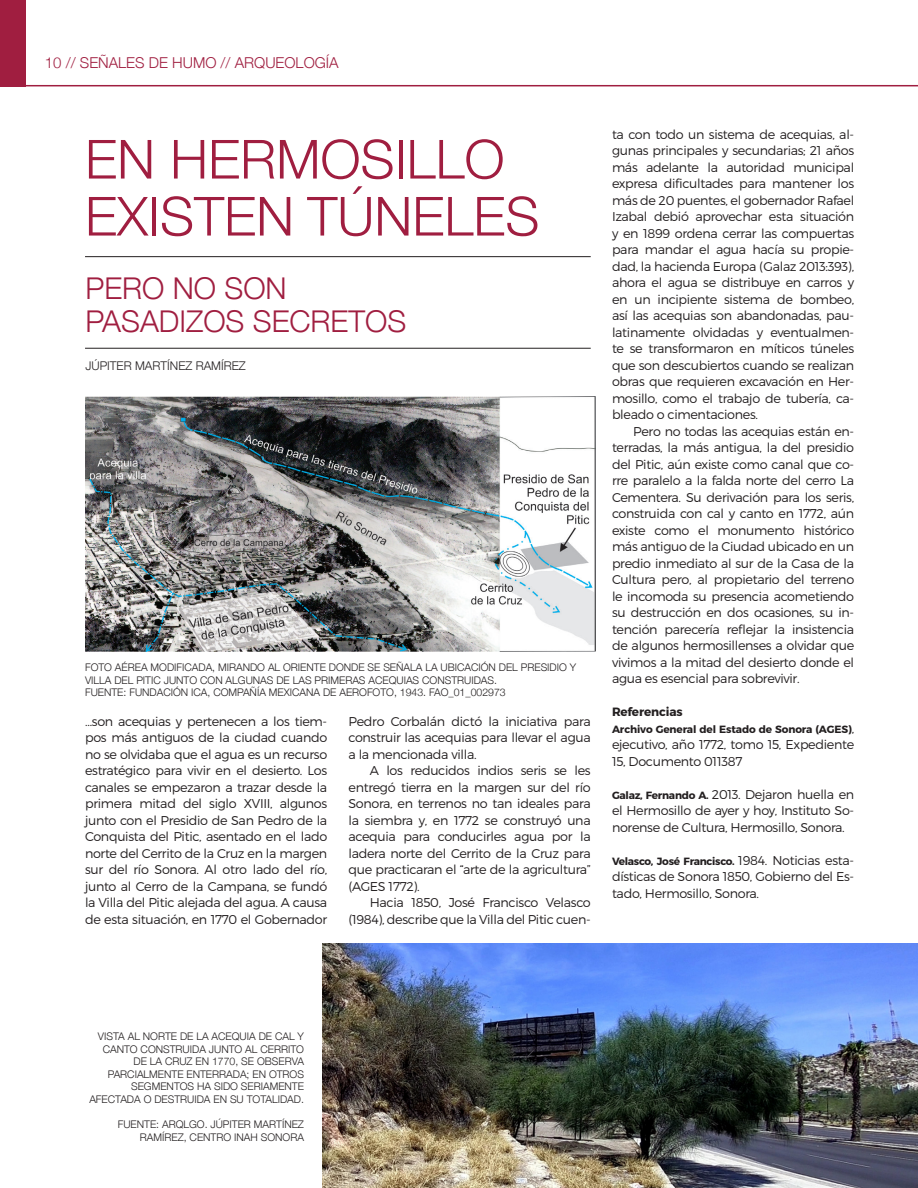
<style>
.page{position:relative;width:918px;height:1188px;background:#fff}
.page>*{position:absolute;margin:0;border:0;box-sizing:border-box;transform-origin:0 0}
.Título{font:300 54px/57px "Helvetica Neue";color:#a01e40}
.Título-2{font:300 30px "Helvetica Neue";color:#a01e40}
.t1{font:300 15px "Helvetica Neue";color:#a01e40}
.Texto{font:300 12.75px/16.5px "Montserrat";letter-spacing:-.025em;color:#231f20;text-align:justify}
.Autor{font:300 12px "Helvetica Neue";color:#231f20}
.Texto-2{font:700 12px "Montserrat";letter-spacing:-.01em;color:#231f20}
.Pie_de_foto{font:300 10.5px/12.6px "Helvetica Neue";color:#231f20;text-align:right}
.Texto-3{font:700 10.5px "Montserrat";letter-spacing:-.01em;color:#231f20}
.s1{font-weight:300;font-size:12.75px}
.s2{font-weight:700;font-size:10.5px}
</style>
<div class="page">
<hr style="left:0;top:85px;width:918px;height:1px;background:#a01e40">
<div style="left:0;top:0;width:26px;height:86px;background:#a01e40"></div>
<hr style="left:85px;top:256px;width:506px;height:1px;background:#231f20">
<hr style="left:85px;top:348px;width:506px;height:1px;background:#231f20">
<img style="left:86px;top:396px;width:509px;height:256px">
<img style="left:323px;top:944px;width:595px;height:244px">
<p class="t1" style="left:45px;top:50px;width:295px">10 // SEÑALES DE HUMO // ARQUEOLOGÍA</p>
<p class="Título" style="left:85px;top:127px;width:456px">EN HERMOSILLO<br>EXISTEN TÚNELES</p>
<p class="Título-2" style="left:86px;top:264px;width:203px">PERO NO SON</p>
<p class="Título-2" style="left:86px;top:297px;width:322px">PASADIZOS SECRETOS</p>
<p class="Autor" style="left:86px;top:356px;width:162px">JÚPITER MARTÍNEZ RAMÍREZ</p>
<p class="Pie_de_foto" style="left:85px;top:660px;width:493px;text-align:left">FOTO AÉREA MODIFICADA, MIRANDO AL ORIENTE DONDE SE SEÑALA LA UBICACIÓN DEL PRESIDIO Y<br>VILLA DEL PITIC JUNTO CON ALGUNAS DE LAS PRIMERAS ACEQUIAS CONSTRUIDAS.</p>
<p class="Pie_de_foto" style="left:85px;top:686px;width:422px">FUENTE: FUNDACIÓN ICA, COMPAÑÍA MEXICANA DE AEROFOTO, 1943. FAO_01_002973</p>
<p class="Texto" style="left:85px;top:713px;width:244px">…son acequias y pertenecen a los tiem&shy;pos más antiguos de la ciudad cuando no se olvidaba que el agua es un recurso estratégico para vivir en el desierto. Los canales se empezaron a trazar desde la primera mitad del siglo XVIII, algunos junto con el Presidio de San Pedro de la Conquista del Pitic, asentado en el lado norte del Cerrito de la Cruz en la margen sur del río Sonora. Al otro lado del río, junto al Cerro de la Campana, se fundó la Villa del Pitic alejada del agua. A causa de esta situación, en 1770 el Gobernador</p>
<p class="Texto" style="left:349px;top:713px;width:244px">Pedro Corbalán dictó la iniciativa para construir las acequias para llevar el agua a la mencionada villa.</p>
<p class="Texto" style="left:349px;top:762px;width:244px;text-indent:21px">A los reducidos indios seris se les entregó tierra en la margen sur del río Sonora, en terrenos no tan ideales para la siembra y, en 1772 se construyó una acequia para conducirles agua por la ladera norte del Cerrito de la Cruz para que practicaran el “arte de la agricultura” (AGES 1772).</p>
<p class="Texto" style="left:349px;top:894px;width:244px;text-align:right">Hacia 1850, José Francisco Velasco (1984), describe que la Villa del Pitic cuen-</p>
<p class="Texto" style="left:612px;top:126px;width:244px">ta con todo un sistema de acequias, al&shy;gunas principales y secundarias; 21 años más adelante la autoridad municipal expresa dificultades para mantener los más de 20 puentes, el gobernador Rafael Izabal debió aprovechar esta situación y en 1899 ordena cerrar las compuertas para mandar el agua hacía su propie&shy;dad, la hacienda Europa (Galaz 2013:393), ahora el agua se distribuye en carros y en un incipiente sistema de bombeo, así las acequias son abandonadas, pau&shy;latinamente olvidadas y eventualmen&shy;te se transformaron en míticos túneles que son descubiertos cuando se realizan obras que requieren excavación en Her&shy;mosillo, como el trabajo de tubería, ca&shy;bleado o cimentaciones.</p>
<p class="Texto" style="left:612px;top:423px;width:244px;text-indent:21px">Pero no todas las acequias están en&shy;terradas, la más antigua, la del presidio del Pitic, aún existe como canal que co&shy;rre paralelo a la falda norte del cerro La Cementera. Su derivación para los seris, construida con cal y canto en 1772, aún existe como el monumento histórico más antiguo de la Ciudad ubicado en un predio inmediato al sur de la Casa de la Cultura pero, al propietario del terreno le incomoda su presencia acometiendo su destrucción en dos ocasiones, su in&shy;tención parecería reflejar la insistencia de algunos hermosillenses a olvidar que vivimos a la mitad del desierto donde el agua es esencial para sobrevivir.</p>
<p class="Texto-2" style="left:612px;top:704px;width:72px">Referencias</p>
<p class="Texto-3" style="left:612px;top:722px;width:244px">Archivo General del Estado de Sonora (AGES)<span class="s1">,</span></p>
<p class="Texto" style="left:612px;top:736px;width:244px">ejecutivo, año 1772, tomo 15, Expediente<br>15, Documento 011387</p>
<p class="Texto" style="left:612px;top:786px;width:244px"><span class="s2">Galaz, Fernando A.</span> 2013. Dejaron huella en el Hermosillo de ayer y hoy, Instituto So&shy;norense de Cultura, Hermosillo, Sonora.</p>
<p class="Texto-3" style="left:612px;top:854px;width:244px">Velasco, José Francisco. <span class="s1">1984. Noticias esta-</span></p>
<p class="Texto" style="left:612px;top:868px;width:244px">dísticas de Sonora 1850, Gobierno del Es&shy;tado, Hermosillo, Sonora.</p>
<p class="Pie_de_foto" style="left:89px;top:1029px;width:216px">VISTA AL NORTE DE LA ACEQUIA DE CAL Y CANTO CONSTRUIDA JUNTO AL CERRITO DE LA CRUZ EN 1770, SE OBSERVA PARCIALMENTE ENTERRADA; EN OTROS SEGMENTOS HA SIDO SERIAMENTE AFECTADA O DESTRUIDA EN SU TOTALIDAD.</p>
<p class="Pie_de_foto" style="left:118px;top:1117px;width:188px">FUENTE: ARQLGO. JÚPITER MARTÍNEZ<br>RAMÍREZ, CENTRO INAH SONORA</p>
</div>
